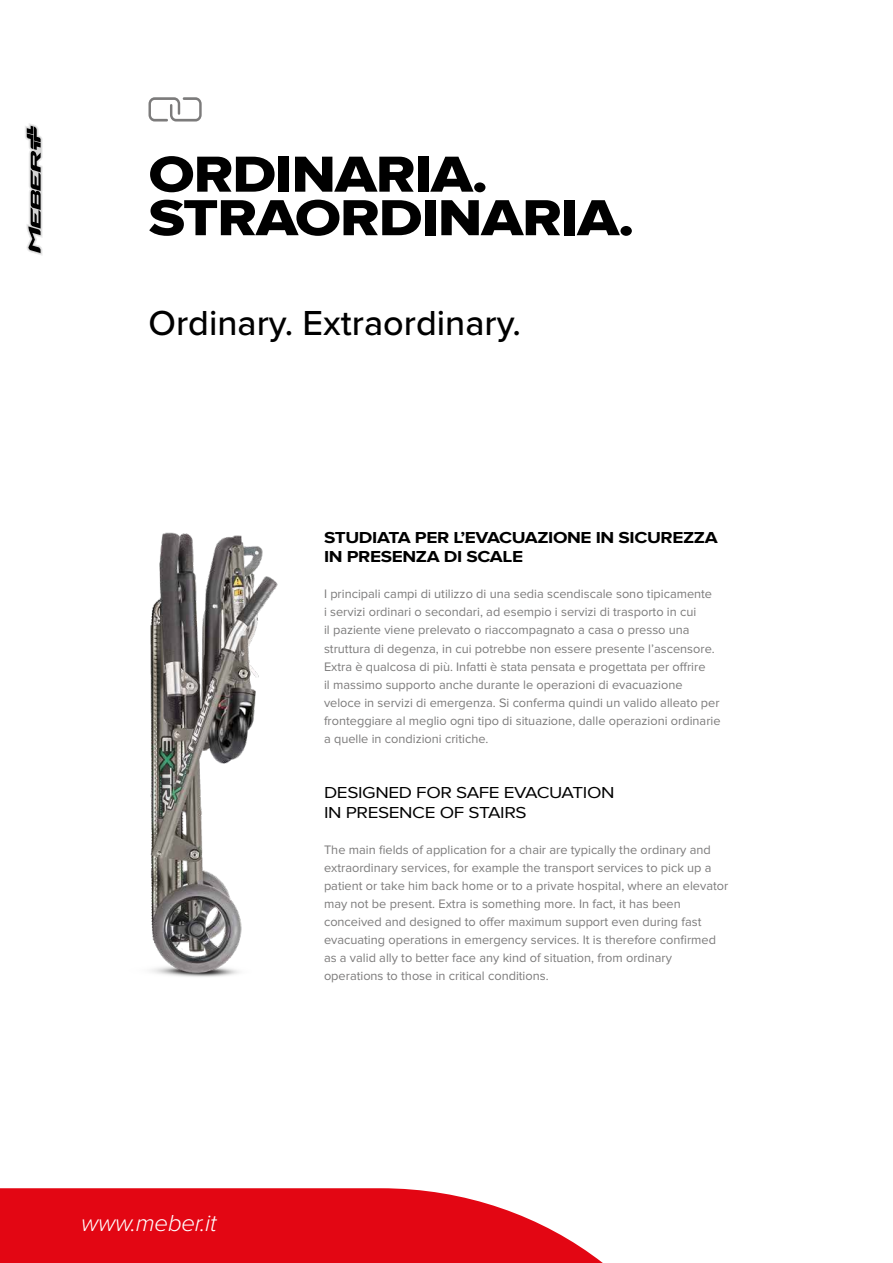
<style>
.page{position:relative;width:893px;height:1263px;background:#fff}
.page>*{position:absolute;margin:0;border:0;box-sizing:border-box;transform-origin:0 0}
.t1{font:52.5px/43.5px "Proxima Nova Extrabld";letter-spacing:-.02em;color:#000;scale:1.15 1}
.t2{font:500 36px "Proxima Nova";color:#000}
.t3{font:italic 300 24px "Proxima Nova";letter-spacing:-.01em;color:#fff}
.t4{font:700 16.5px/19.5px "Proxima Nova";letter-spacing:-.02em;color:#000;scale:1.15 1}
.t5{font:16.5px/19.5px "Proxima Nova";letter-spacing:-.02em;color:#000;scale:1.15 1}
.t6{font:12.75px/18px "Proxima Nova";color:#7c7b7b}
</style>
<div class="page">
<svg style="left:148px;top:97px;width:54px;height:25px"></svg>
<svg style="left:0;top:1188px;width:603px;height:75px;fill:#e30613"></svg>
<svg style="left:25px;top:124px;width:17px;height:131px"></svg>
<img style="left:150px;top:532px;width:128px;height:445px">
<h1 class="t1" style="left:148px;top:154px;width:424px">ORDINARIA.<br>STRAORDINARIA.</h1>
<h2 class="t2" style="left:148px;top:301px;width:374px">Ordinary. Extraordinary.</h2>
<p class="t4" style="left:324px;top:528px;width:344px">STUDIATA PER L’EVACUAZIONE IN SICUREZZA<br>IN PRESENZA DI SCALE</p>
<p class="t6" style="left:324px;top:585px;width:398px">I principali campi di utilizzo di una sedia scendiscale sono tipicamente<br>i servizi ordinari o secondari, ad esempio i servizi di trasporto in cui<br>il paziente viene prelevato o riaccompagnato a casa o presso una struttura di degenza, in cui potrebbe non essere presente l’ascensore.<br>Extra è qualcosa di più. Infatti è stata pensata e progettata per offrire<br>il massimo supporto anche durante le operazioni di evacuazione veloce in servizi di emergenza. Si conferma quindi un valido alleato per fronteggiare al meglio ogni tipo di situazione, dalle operazioni ordinarie a quelle in condizioni critiche.</p>
<h3 class="t3" style="left:81px;top:1209px;width:137px">www.meber.it</h3>
<p class="t5" style="left:324px;top:783px;width:254px">DESIGNED FOR SAFE EVACUATION<br>IN PRESENCE OF STAIRS</p>
<p class="t6" style="left:324px;top:840px;width:406px">The main fields of application for a chair are typically the ordinary and extraordinary services, for example the transport services to pick up a patient or take him back home or to a private hospital, where an elevator may not be present. Extra is something more. In fact, it has been conceived and designed to offer maximum support even during fast evacuating operations in emergency services. It is therefore confirmed as a valid ally to better face any kind of situation, from ordinary operations to those in critical conditions.</p>
</div>
